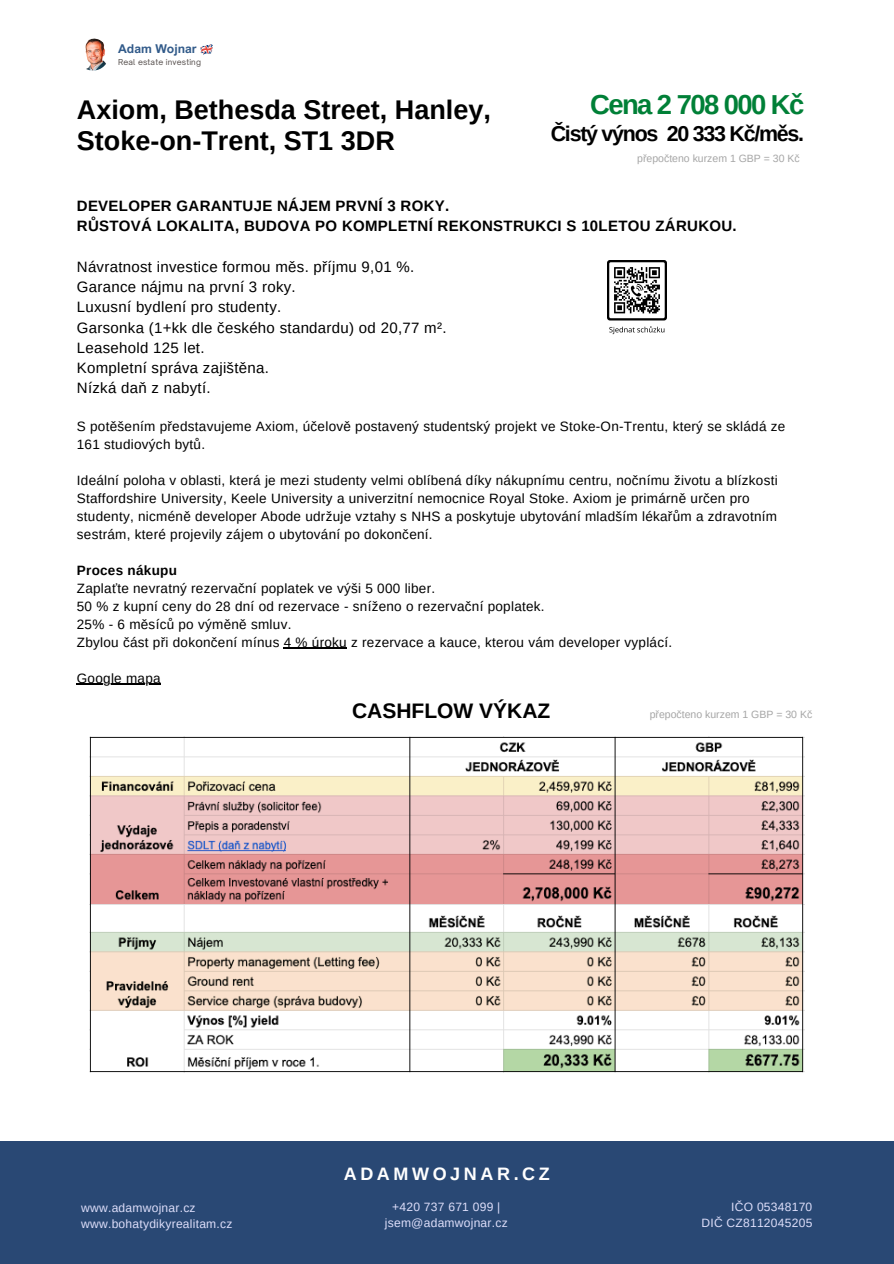
<style>
.page{position:relative;width:894px;height:1264px;background:#fff}
.page>*{position:absolute;margin:0;border:0;box-sizing:border-box;transform-origin:0 0}
.t1{font:700 27.45px "Arimo";letter-spacing:-.06em;color:#008037}
.t2{font:700 27px/31.5px "Arimo";color:#000}
.t3{font:700 21.45px "Arimo";letter-spacing:-.06em;color:#000}
.t4{font:700 21px "Arimo";color:#000}
.t5{font:700 18px "Arimo";letter-spacing:.2em;color:#fff}
.t6{font:15px/20.2px "Arimo";letter-spacing:.02em;color:#000}
.t7{font:700 15px/20.2px "Arimo";letter-spacing:.02em;color:#000}
.t8{font:13.5px/18px "Arimo";letter-spacing:.02em;color:#000}
.t9{font:700 12.15px "Arial MT Pro";color:#325b8a}
.t10{font:12px/16px "Arimo";letter-spacing:.02em;color:#dddefa;text-align:center}
.t11{font:10.5px "Arimo";color:#a6a6a6}
.t12{font:7.8px "Open Sauce One";letter-spacing:.02em;color:#57504e}
.s1{font-weight:700}
</style>
<div class="page">
<div style="left:0;top:1141px;width:893px;height:122px;background:#294874"></div>
<svg style="left:200px;top:44px;width:13px;height:10px"></svg>
<img style="left:77px;top:38px;width:32px;height:33px;border-radius:50%">
<hr style="left:284px;top:648px;width:63px;height:1px;background:#000">
<hr style="left:77px;top:684px;width:84px;height:1px;background:#000">
<img style="left:607px;top:261px;width:59px;height:74px">
<img style="left:89px;top:736px;width:715px;height:336px">
<p class="t9" style="left:118px;top:44px;width:80px">Adam Wojnar</p>
<p class="t12" style="left:118px;top:57px;width:84px">Real estate investing</p>
<h6 class="t2" style="left:77px;top:94px;width:415px">Axiom, Bethesda Street, Hanley,<br>Stoke-on-Trent, ST1 3DR</h6>
<p class="t1" style="left:590px;top:89px;width:215px">Cena 2 708 000 Kč</p>
<p class="t3" style="left:550px;top:122px;width:255px">Čistý výnos 20 333 Kč/měs.</p>
<h4 class="t11" style="left:637px;top:152px;width:164px">přepočteno kurzem 1 GBP = 30 Kč</h4>
<p class="t7" style="left:77px;top:196px;width:661px">DEVELOPER GARANTUJE NÁJEM PRVNÍ 3 ROKY.<br>RŮSTOVÁ LOKALITA, BUDOVA PO KOMPLETNÍ REKONSTRUKCI S 10LETOU ZÁRUKOU.</p>
<h1 class="t6" style="left:77px;top:256px;width:371px">Návratnost investice formou měs. příjmu 9,01 %.<br>Garance nájmu na první 3 roky.<br>Luxusní bydlení pro studenty.<br>Garsonka (1+kk dle českého standardu) od 20,77 m².<br>Leasehold 125 let.<br>Kompletní správa zajištěna.<br>Nízká daň z nabytí.</h1>
<h1 class="t8" style="left:77px;top:417px;width:709px">S potěšením představujeme Axiom, účelově postavený studentský projekt ve Stoke-On-Trentu, který se skládá ze<br>161 studiových bytů.</h1>
<h3 class="t8" style="left:77px;top:471px;width:702px">Ideální poloha v oblasti, která je mezi studenty velmi oblíbená díky nákupnímu centru, nočnímu životu a blízkosti Staffordshire University, Keele University a univerzitní nemocnice Royal Stoke. Axiom je primárně určen pro studenty, nicméně developer Abode udržuje vztahy s NHS a poskytuje ubytování mladším lékařům a zdravotním sestrám, které projevily zájem o ubytování po dokončení.</h3>
<p class="t8" style="left:77px;top:561px;width:596px"><span class="s1">Proces nákupu<br></span>Zaplaťte nevratný rezervační poplatek ve výši 5 000 liber.<br>50 % z kupní ceny do 28 dní od rezervace - sníženo o rezervační poplatek.<br>25% - 6 měsíců po výměně smluv.<br>Zbylou část při dokončení mínus 4 % úroku z rezervace a kauce, kterou vám developer vyplácí.</p>
<h5 class="t8" style="left:77px;top:669px;width:85px">Google mapa</h5>
<p class="t4" style="left:352px;top:698px;width:200px">CASHFLOW VÝKAZ</p>
<p class="t11" style="left:649px;top:708px;width:164px">přepočteno kurzem 1 GBP = 30 Kč</p>
<h6 class="t10" style="left:81px;top:1200px;width:116px">www.adamwojnar.cz</h6>
<h6 class="t10" style="left:81px;top:1216px;width:153px">www.bohatydikyrealitam.cz</h6>
<h6 class="t5" style="left:343px;top:1163px;width:207px">ADAMWOJNAR.CZ</h6>
<h6 class="t10" style="left:385px;top:1199px;width:124px">+420 737 671 099 | jsem@adamwojnar.cz</h6>
<p class="t10" style="left:731px;top:1199px;width:83px">IČO 05348170</p>
<h2 class="t10" style="left:701px;top:1215px;width:112px">DIČ CZ8112045205</h2>
</div>
